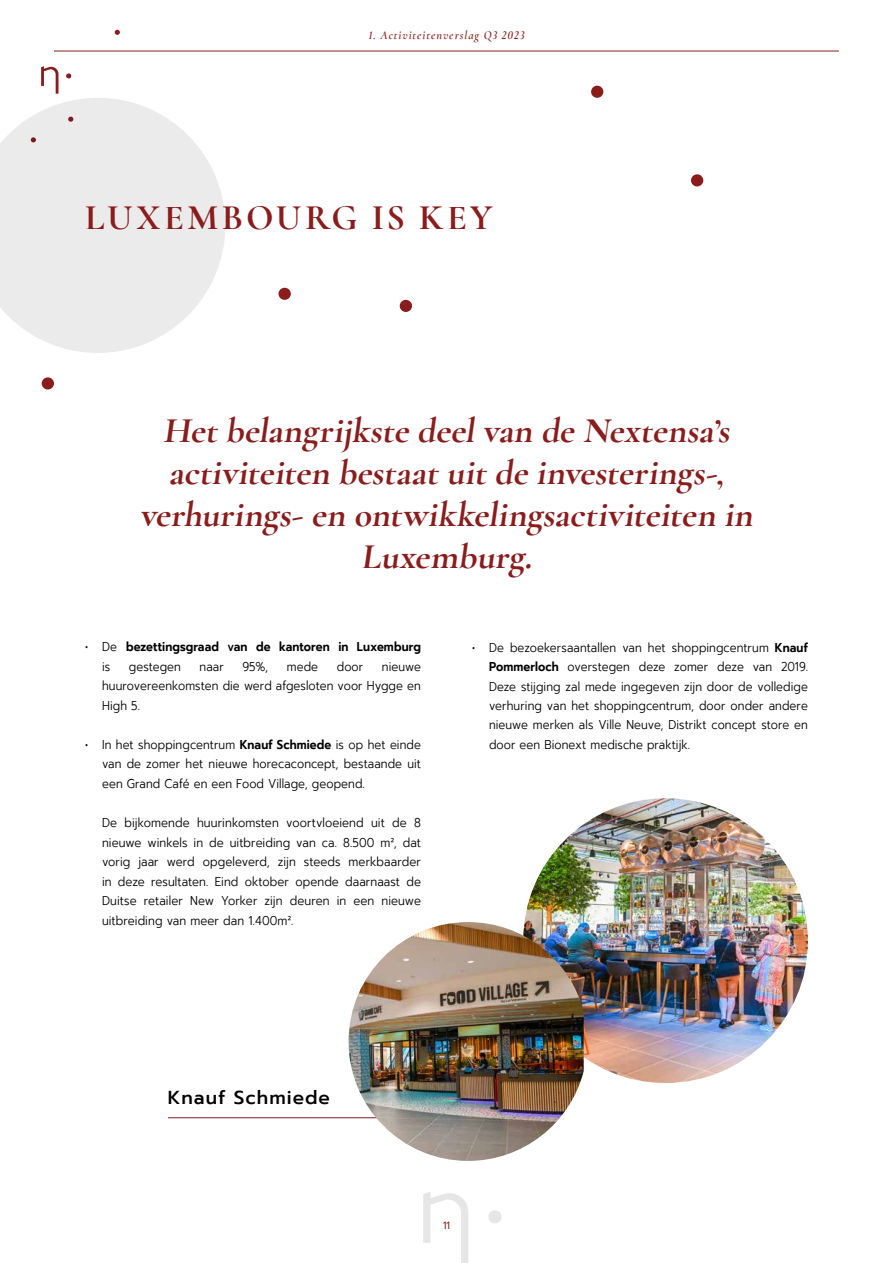
<style>
.page{position:relative;width:893px;height:1263px;background:#fff}
.page>*{position:absolute;margin:0;border:0;box-sizing:border-box;transform-origin:0 0}
.t1{font:700 36px/42px "Cormorant Garamond";color:#8a1c1c;text-align:center}
.t2{font:700 36px "Cormorant";letter-spacing:.09em;color:#8a1c1c}
.t3{font:500 18.75px "Prompt";letter-spacing:.055em;color:#000}
.t4{font:300 12.75px/19.5px "Prompt";letter-spacing:.005em;color:#000;text-align:justify;scale:.89 1}
.t5{font:300 12.75px/19.5px "Prompt";letter-spacing:.005em;color:#000;text-align:justify;scale:.9 1}
.t6{font:600 12.75px/19.5px "Prompt";letter-spacing:.005em;color:#000;scale:.89 1}
.t7{font:italic 600 12px "Cormorant";letter-spacing:.08em;color:#8a1c1c}
.t8{font:10.5px "Prompt";color:#8a1c1c;scale:.9 1}
.s1{font-weight:300}
.s2{font-weight:600}
</style>
<div class="page">
<img style="left:523px;top:798px;width:285px;height:285px;border-radius:142px">
<svg style="left:66px;top:73px;width:5px;height:5px"></svg>
<svg style="left:115px;top:30px;width:5px;height:5px"></svg>
<svg style="left:41px;top:66px;width:17px;height:28px"></svg>
<svg style="left:0;top:98px;width:225px;height:255px;fill:#ebebeb"></svg>
<div style="left:591px;top:86px;width:12px;height:12px;background:#8a1c1c;border-radius:50%"></div>
<div style="left:400px;top:300px;width:12px;height:12px;background:#8a1c1c;border-radius:50%"></div>
<div style="left:279px;top:288px;width:12px;height:12px;background:#8a1c1c;border-radius:50%"></div>
<div style="left:691px;top:174px;width:12px;height:12px;background:#8a1c1c;border-radius:50%"></div>
<div style="left:42px;top:377px;width:12px;height:12px;background:#8a1c1c;border-radius:50%"></div>
<hr style="left:168px;top:1117px;width:236px;height:1px;background:#8a1c1c">
<img style="left:349px;top:922px;width:235px;height:239px">
<div style="left:488px;top:1210px;width:14px;height:13px;background:#e6e6e6;border-radius:50%"></div>
<svg style="left:423px;top:1192px;width:45px;height:71px"></svg>
<hr style="left:54px;top:51px;width:785px;height:1px;background:#8a1c1c">
<p class="t7" style="left:368px;top:27px;width:158px">1. Activiteitenverslag Q3 2023</p>
<h1 class="t2" style="left:85px;top:195px;width:409px">LUXEMBOURG IS KEY</h1>
<h1 class="t1" style="left:140px;top:409px;width:620px">Het belangrijkste deel van de Nextensa’s activiteiten bestaat uit de investerings-, verhurings- en ontwikkelingsactiviteiten in Luxemburg.</h1>
<p class="t6" style="left:102px;top:637px;width:360px;text-indent:-17px"><span class="s1">• De</span> bezettingsgraad van de kantoren in Luxemburg <span class="s1">is</span></p>
<p class="t4" style="left:129px;top:657px;width:60px">gestegen</p>
<p class="t4" style="left:200px;top:657px;width:29px">naar</p>
<p class="t4" style="left:242px;top:657px;width:30px">95%,</p>
<p class="t4" style="left:287px;top:657px;width:37px">mede</p>
<p class="t4" style="left:337px;top:657px;width:31px">door</p>
<p class="t4" style="left:102px;top:657px;width:360px;text-indent:280px">nieuwe huurovereenkomsten die werd afgesloten voor Hygge en High 5.</p>
<p class="t4" style="left:102px;top:735px;width:360px;text-indent:-17px">• In het shoppingcentrum <span class="s2">Knauf Schmiede</span> is op het einde van de zomer het nieuwe horecaconcept, bestaande uit een Grand Café en een Food Village, geopend.</p>
<p class="t5" style="left:102px;top:813px;width:356px">De bijkomende huurinkomsten voortvloeiend uit de 8 nieuwe winkels in de uitbreiding van ca. 8.500 m², dat vorig jaar werd opgeleverd, zijn steeds merkbaarder in deze resultaten. Eind oktober opende daarnaast de Duitse retailer New Yorker zijn deuren in een nieuwe uitbreiding van meer dan 1.400m².</p>
<p class="t4" style="left:489px;top:637px;width:360px;text-indent:-17px">• De bezoekersaantallen van het shoppingcentrum <span class="s2">Knauf Pommerloch</span> overstegen deze zomer deze van 2019.<br>Deze stijging zal mede ingegeven zijn door de volledige verhuring van het shoppingcentrum, door onder andere nieuwe merken als Ville Neuve, Distrikt concept store en door een Bionext medische praktijk.</p>
<h2 class="t3" style="left:168px;top:1084px;width:164px">Knauf Schmiede</h2>
<p class="t8" style="left:443px;top:1217px;width:9px">11</p>
</div>
